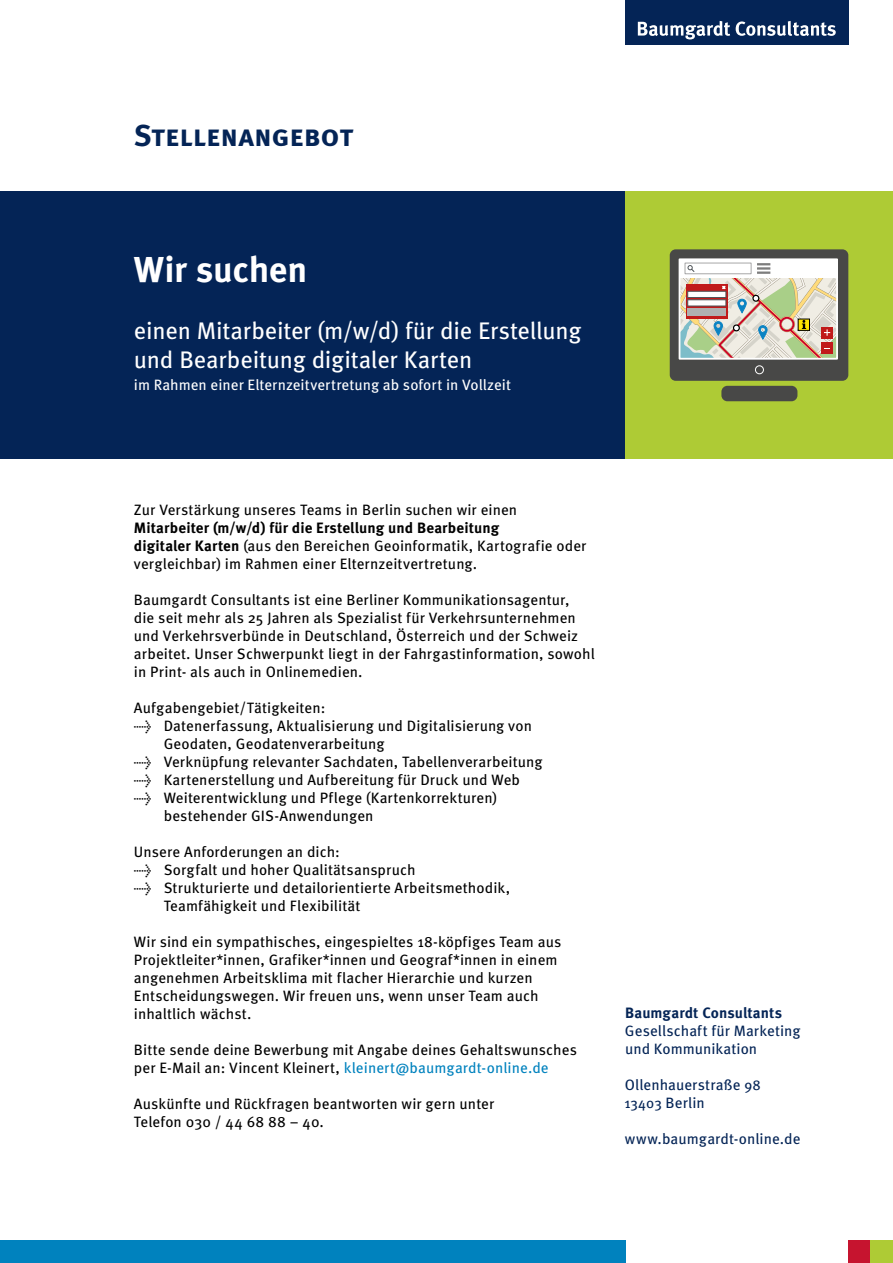
<style>
.page{position:relative;width:893px;height:1263px;background:#fff}
.page>*{position:absolute;margin:0;border:0;box-sizing:border-box;transform-origin:0 0}
.t1{font:700 36px "Meta Pro";letter-spacing:-.015em;color:#fff}
.t2{font:700 30px "Meta Pro";letter-spacing:-.005em;color:#042456}
.t3{font:24px/28.8px "Meta Pro";letter-spacing:-.01em;color:#fff}
.t4{font:15px/18px "Meta Pro";letter-spacing:.005em;color:#000}
.t5{font:15px/18px "Meta Pro";letter-spacing:.005em;color:#042456}
.t6{font:15px "Meta Pro";letter-spacing:.005em;color:#fff}
.t7{font:700 15px "Meta Pro";color:#042456}
.s1{font-weight:700}
.s2{color:#0082be}
.s3{font-size:14.25px}
</style>
<div class="page">
<div style="left:0;top:1241px;width:625px;height:22px;background:#0082be"></div>
<div style="left:848px;top:1241px;width:23px;height:22px;background:#c6142f"></div>
<div style="left:871px;top:1241px;width:22px;height:22px;background:#aecb35"></div>
<div style="left:625px;top:0;width:223px;height:45px;background:#042456"></div>
<svg style="left:638px;top:21px;width:92px;height:18px"></svg>
<svg style="left:736px;top:21px;width:100px;height:15px"></svg>
<div style="left:0;top:191px;width:625px;height:268px;background:#042456"></div>
<div style="left:625px;top:191px;width:268px;height:268px;background:#aecb35"></div>
<div style="left:670px;top:249px;width:178px;height:132px;background:#484847;border-radius:6px"></div>
<div style="left:755px;top:365px;width:9px;height:9px;border:1px solid #fff;border-radius:50%"></div>
<div style="left:721px;top:386px;width:76px;height:15px;background:#484847;border-radius:6px"></div>
<div style="left:679px;top:258px;width:159px;height:102px;border:2px solid #fff"></div>
<svg style="left:680px;top:260px;width:157px;height:100px;background:#d7ccbe"></svg>
<h2 class="t2" style="left:134px;top:112px;width:221px">Stellenangebot</h2>
<h1 class="t1" style="left:134px;top:241px;width:175px">Wir suchen</h1>
<h3 class="t3" style="left:134px;top:315px;width:449px">einen Mitarbeiter (m/w/d) für die Erstellung und Bearbeitung digitaler Karten</h3>
<p class="t6" style="left:134px;top:374px;width:378px">im Rahmen einer Elternzeitvertretung ab sofort in Vollzeit</p>
<p class="t4" style="left:134px;top:500px;width:385px">Zur Verstärkung unseres Teams in Berlin suchen wir einen</p>
<p class="t4" style="left:134px;top:518px;width:454px"><span class="s1">Mitarbeiter (m/w/d) für die Erstellung und Bearbeitung<br>digitaler Karten</span> (aus den Bereichen Geoinformatik, Kartografie oder vergleichbar) im Rahmen einer Elternzeitvertretung.</p>
<p class="t4" style="left:134px;top:590px;width:462px">Baumgardt Consultants ist eine Berliner Kommunikationsagentur,<br>die seit mehr als 25 Jahren als Spezialist für Verkehrsunternehmen und Verkehrsverbünde in Deutschland, Österreich und der Schweiz arbeitet. Unser Schwerpunkt liegt in der Fahrgastinformation, sowohl in Print- als auch in Onlinemedien.</p>
<p class="t4" style="left:134px;top:698px;width:193px">Aufgabengebiet/Tätigkeiten:</p>
<p class="t4" style="left:164px;top:716px;width:370px;text-indent:-30px">→ Datenerfassung, Aktualisierung und Digitalisierung von<br>Geodaten, Geodatenverarbeitung</p>
<p class="t4" style="left:134px;top:752px;width:410px">→ Verknüpfung relevanter Sachdaten, Tabellenverarbeitung</p>
<p class="t4" style="left:134px;top:770px;width:388px">→ Kartenerstellung und Aufbereitung für Druck und Web</p>
<p class="t4" style="left:164px;top:788px;width:335px;text-indent:-30px">→ Weiterentwicklung und Pflege (Kartenkorrekturen) bestehender GIS-Anwendungen</p>
<p class="t4" style="left:134px;top:842px;width:207px">Unsere Anforderungen an dich:</p>
<p class="t4" style="left:134px;top:860px;width:283px">→ Sorgfalt und hoher Qualitätsanspruch</p>
<p class="t4" style="left:164px;top:878px;width:348px;text-indent:-30px">→ Strukturierte und detailorientierte Arbeitsmethodik,<br>Teamfähigkeit und Flexibilität</p>
<p class="t4" style="left:134px;top:932px;width:429px">Wir sind ein sympathisches, eingespieltes 18-köpfiges Team aus Projektleiter*innen, Grafiker*innen und Geograf*innen in einem angenehmen Arbeitsklima mit flacher Hierarchie und kurzen Entscheidungswegen. Wir freuen uns, wenn unser Team auch inhaltlich wächst.</p>
<p class="t4" style="left:134px;top:1040px;width:445px">Bitte sende deine Bewerbung mit Angabe deines Gehaltswunsches per E-Mail an: Vincent Kleinert, <span class="s2">kleinert@baumgardt-online.de</span></p>
<p class="t4" style="left:134px;top:1094px;width:362px">Auskünfte und Rückfragen beantworten wir gern unter<br>Telefon 030 / 44 68 88 – 40.</p>
<p class="t7" style="left:625px;top:1001px;width:158px">Baumgardt Consultants</p>
<p class="t5" style="left:625px;top:1021px;width:177px">Gesellschaft für Marketing und Kommunikation</p>
<p class="t5" style="left:624px;top:1075px;width:138px">Ollenhauerstraße <span class="s3">98<br>13403</span> Berlin</p>
<p class="t5" style="left:625px;top:1129px;width:177px">www.baumgardt-online.de</p>
</div>
